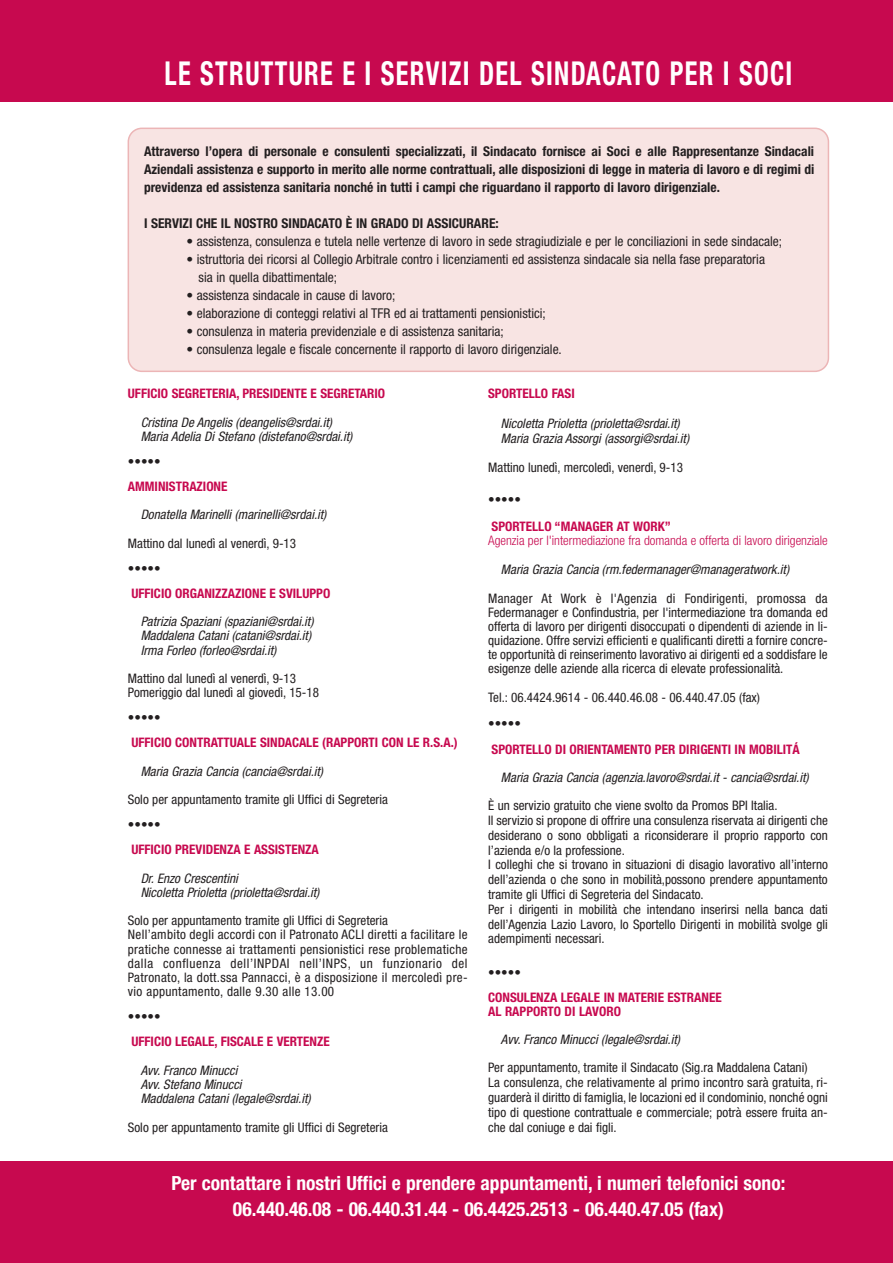
<style>
.page{position:relative;width:893px;height:1263px;background:#fff}
.page>*{position:absolute;margin:0;border:0;box-sizing:border-box;transform-origin:0 0}
.t1{font:700 condensed 33px "Helvetica Neue";letter-spacing:.05em;color:#fff;scale:.8 1}
.t2{font:700 condensed 19.5px/25.5px "Helvetica Neue";color:#fff;text-align:center}
.t3{font:condensed 13.5px/18px "Helvetica Neue";color:#231f20}
.t4{font:700 condensed 13.5px/18px "Helvetica Neue";color:#231f20;text-align:justify}
.t5{font:condensed 13.05px/14.9px "Helvetica Neue";color:#231f20}
.t6{font:italic condensed 13.05px/14.2px "Helvetica Neue";color:#231f20}
.t7{font:700 condensed 13.05px/14px "Helvetica Neue";color:#c7094f}
.t8{font:condensed 13.05px/14.2px "Helvetica Neue";letter-spacing:.025em;color:#231f20}
.t9{font:300 condensed 13.05px "Helvetica Neue";color:#c7094f}
.t10{font:700 condensed 13.05px "Helvetica Neue";color:#231f20}
</style>
<div class="page">
<div style="left:0;top:0;width:893px;height:102px;background:#c7094f"></div>
<div style="left:128px;top:128px;width:701px;height:244px;background:#f8e4e3"></div>
<div style="left:0;top:1161px;width:893px;height:102px;background:#c7094f"></div>
<h1 class="t1" style="left:165px;top:62px;width:786px">LE STRUTTURE E I SERVIZI DEL SINDACATO PER I SOCI</h1>
<p class="t4" style="left:144px;top:143px;width:672px">Attraverso l’opera di personale e consulenti specializzati, il Sindacato fornisce ai Soci e alle Rappresentanze Sindacali Aziendali assistenza e supporto in merito alle norme contrattuali, alle disposizioni di legge in materia di lavoro e di regimi di previdenza ed assistenza sanitaria nonché in tutti i campi che riguardano il rapporto di lavoro dirigenziale.</p>
<p class="t4" style="left:144px;top:215px;width:356px">I SERVIZI CHE IL NOSTRO SINDACATO È IN GRADO DI ASSICURARE:</p>
<p class="t3" style="left:187px;top:233px;width:597px">• assistenza, consulenza e tutela nelle vertenze di lavoro in sede stragiudiziale e per le conciliazioni in sede sindacale;</p>
<p class="t3" style="left:199px;top:251px;width:568px;text-indent:-12px">• istruttoria dei ricorsi al Collegio Arbitrale contro i licenziamenti ed assistenza sindacale sia nella fase preparatoria sia in quella dibattimentale;</p>
<p class="t3" style="left:187px;top:287px;width:210px">• assistenza sindacale in cause di lavoro;</p>
<p class="t3" style="left:187px;top:305px;width:361px">• elaborazione di conteggi relativi al TFR ed ai trattamenti pensionistici;</p>
<p class="t3" style="left:187px;top:323px;width:319px">• consulenza in materia previdenziale e di assistenza sanitaria;</p>
<p class="t3" style="left:187px;top:341px;width:377px">• consulenza legale e fiscale concernente il rapporto di lavoro dirigenziale.</p>
<p class="t7" style="left:128px;top:388px;width:259px">UFFICIO SEGRETERIA, PRESIDENTE E SEGRETARIO</p>
<p class="t6" style="left:141px;top:416px;width:213px">Cristina De Angelis (deangelis@srdai.it)<br>Maria Adelia Di Stefano (distefano@srdai.it)</p>
<p class="t10" style="left:128px;top:456px;width:34px">•••••</p>
<p class="t7" style="left:128px;top:480px;width:101px">AMMINISTRAZIONE</p>
<p class="t6" style="left:141px;top:509px;width:187px">Donatella Marinelli (marinelli@srdai.it)</p>
<p class="t5" style="left:128px;top:537px;width:170px">Mattino dal lunedì al venerdì, 9-13</p>
<p class="t10" style="left:128px;top:563px;width:34px">•••••</p>
<p class="t7" style="left:131px;top:587px;width:200px">UFFICIO ORGANIZZAZIONE E SVILUPPO</p>
<p class="t6" style="left:141px;top:615px;width:174px">Patrizia Spaziani (spaziani@srdai.it)<br>Maddalena Catani (catani@srdai.it)<br>Irma Forleo (forleo@srdai.it)</p>
<p class="t5" style="left:128px;top:672px;width:193px;line-height:14.2px">Mattino dal lunedì al venerdì, 9-13<br>Pomeriggio dal lunedì al giovedì, 15-18</p>
<p class="t10" style="left:128px;top:713px;width:34px">•••••</p>
<p class="t7" style="left:131px;top:737px;width:328px">UFFICIO CONTRATTUALE SINDACALE (RAPPORTI CON LE R.S.A.)</p>
<p class="t6" style="left:141px;top:765px;width:184px">Maria Grazia Cancia (cancia@srdai.it)</p>
<p class="t5" style="left:128px;top:793px;width:261px">Solo per appuntamento tramite gli Uffici di Segreteria</p>
<p class="t10" style="left:128px;top:820px;width:34px">•••••</p>
<p class="t7" style="left:131px;top:843px;width:189px">UFFICIO PREVIDENZA E ASSISTENZA</p>
<p class="t6" style="left:141px;top:872px;width:180px">Dr. Enzo Crescentini<br>Nicoletta Prioletta (prioletta@srdai.it)</p>
<p class="t8" style="left:128px;top:914px;width:341px">Solo per appuntamento tramite gli Uffici di Segreteria<br>Nell’ambito degli accordi con il Patronato ACLI diretti a facilitare le pratiche connesse ai trattamenti pensionistici rese problematiche dalla confluenza dell’INPDAI nell’INPS, un funzionario del Patronato, la dott.ssa Pannacci, è a disposizione il mercoledì pre&shy;vio appuntamento, dalle 9.30 alle 13.00</p>
<p class="t10" style="left:128px;top:1012px;width:34px">•••••</p>
<p class="t7" style="left:131px;top:1036px;width:200px">UFFICIO LEGALE, FISCALE E VERTENZE</p>
<p class="t6" style="left:141px;top:1064px;width:171px">Avv. Franco Minucci<br>Avv. Stefano Minucci<br>Maddalena Catani (legale@srdai.it)</p>
<p class="t5" style="left:128px;top:1121px;width:261px">Solo per appuntamento tramite gli Uffici di Segreteria</p>
<p class="t7" style="left:488px;top:388px;width:88px">SPORTELLO FASI</p>
<p class="t6" style="left:501px;top:417px;width:190px;line-height:14.9px">Nicoletta Prioletta (prioletta@srdai.it)<br>Maria Grazia Assorgi (assorgi@srdai.it)</p>
<p class="t5" style="left:488px;top:461px;width:196px">Mattino lunedì, mercoledì, venerdì, 9-13</p>
<p class="t10" style="left:488px;top:495px;width:34px">•••••</p>
<p class="t7" style="left:492px;top:520px;width:181px">SPORTELLO “MANAGER AT WORK”</p>
<p class="t9" style="left:488px;top:536px;width:341px">Agenzia per l'intermediazione fra domanda e offerta di lavoro dirigenziale</p>
<p class="t6" style="left:501px;top:563px;width:290px">Maria Grazia Cancia (rm.federmanager@manageratwork.it)</p>
<p class="t5" style="left:488px;top:592px;width:341px;line-height:14px;text-align:justify">Manager At Work è l'Agenzia di Fondirigenti, promossa da Federmanager e Confindustria, per l'intermediazione tra domanda ed offerta di lavoro per dirigenti disoccupati o dipendenti di aziende in li&shy;quidazione. Offre servizi efficienti e qualificanti diretti a fornire concre&shy;te opportunità di reinserimento lavorativo ai dirigenti ed a soddisfare le esigenze delle aziende alla ricerca di elevate professionalità.</p>
<p class="t5" style="left:488px;top:691px;width:273px">Tel.: 06.4424.9614 - 06.440.46.08 - 06.440.47.05 (fax)</p>
<p class="t10" style="left:488px;top:719px;width:34px">•••••</p>
<p class="t7" style="left:492px;top:744px;width:310px">SPORTELLO DI ORIENTAMENTO PER DIRIGENTI IN MOBILITÁ</p>
<p class="t6" style="left:501px;top:772px;width:309px">Maria Grazia Cancia (agenzia.lavoro@srdai.it - cancia@srdai.it)</p>
<p class="t5" style="left:488px;top:799px;width:341px">È un servizio gratuito che viene svolto da Promos BPI Italia.<br>Il servizio si propone di offrire una consulenza riservata ai dirigenti che desiderano o sono obbligati a riconsiderare il proprio rapporto con l’azienda e/o la professione.<br>I colleghi che si trovano in situazioni di disagio lavorativo all’interno dell’azienda o che sono in mobilità,possono prendere appuntamento tramite gli Uffici di Segreteria del Sindacato.<br>Per i dirigenti in mobilità che intendano inserirsi nella banca dati dell’Agenzia Lazio Lavoro, lo Sportello Dirigenti in mobilità svolge gli adempimenti necessari.</p>
<p class="t10" style="left:488px;top:967px;width:34px">•••••</p>
<p class="t7" style="left:488px;top:991px;width:235px">CONSULENZA LEGALE IN MATERIE ESTRANEE<br>AL RAPPORTO DI LAVORO</p>
<p class="t6" style="left:501px;top:1033px;width:181px">Avv. Franco Minucci (legale@srdai.it)</p>
<p class="t5" style="left:488px;top:1061px;width:341px">Per appuntamento, tramite il Sindacato (Sig.ra Maddalena Catani)<br>La consulenza, che relativamente al primo incontro sarà gratuita, ri&shy;guarderà il diritto di famiglia, le locazioni ed il condominio, nonché ogni tipo di questione contrattuale e commerciale; potrà essere fruita an&shy;che dal coniuge e dai figli.</p>
<h2 class="t2" style="left:171px;top:1172px;width:615px">Per contattare i nostri Uffici e prendere appuntamenti, i numeri telefonici sono:<br>06.440.46.08 - 06.440.31.44 - 06.4425.2513 - 06.440.47.05 (fax)</h2>
</div>
